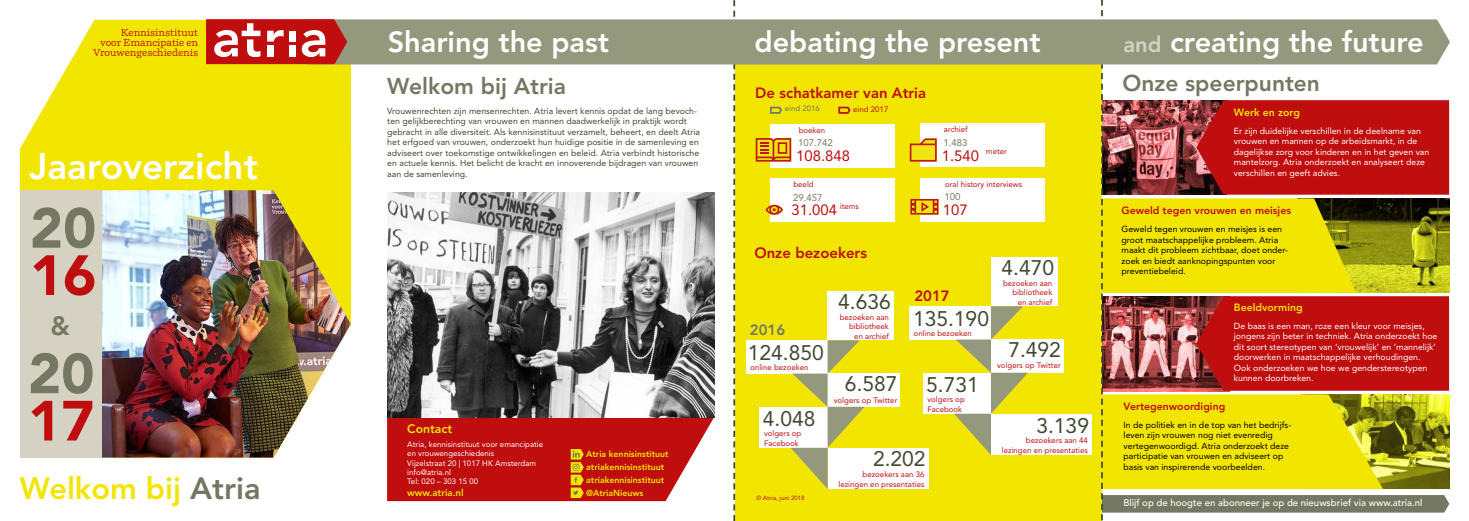
<style>
.page{position:relative;width:1469px;height:521px;background:#fff}
.page>*{position:absolute;margin:0;border:0;box-sizing:border-box;transform-origin:0 0}
.t1{font:900 56px "Avenir LT Std";color:#747862}
.t2{font:900 56px "Avenir LT Std";color:#c00d0e}
.t3{font:800 36.75px "Avenir LT Std";color:#fff}
.t4{font:800 30.62px "Avenir LT Std";color:#f2e500}
.t5{font:800 28.88px "Avenir LT Std";color:#fff}
.t6{font:800 26.25px "Avenir LT Std";color:#747862}
.t7{font:800 22.75px "Avenir LT Std";color:#747862}
.t8{font:21px "Avenir LT Std";color:#404a2f}
.t9{font:800 14.88px "Avenir LT Std";color:#c00d0e}
.t10{font:14.88px "Avenir LT Std";color:#c00d0e}
.t11{font:800 14.88px "Avenir LT Std";color:#747862}
.t12{font:800 12.25px "Avenir LT Std";color:#f2e500}
.t13{font:800 10.5px "Avenir LT Std";color:#c00d0e}
.t14{font:800 10.5px "Avenir LT Std";color:#f2e500}
.t15{font:10.06px/10.1px "Parry Pro";color:#c00d0e;text-align:right}
.t16{font:500 9.62px "Avenir LT Std";color:#fff}
.t17{font:9.62px "Avenir LT Std";color:#747862}
.t18{font:800 9.62px "Avenir LT Std";color:#f2e500}
.t19{font:8.75px/10.5px "Avenir LT Std";color:#404a2f}
.t20{font:8.75px/10.5px "Avenir LT Std";color:#fff}
.t21{font:8.75px/10.5px "Avenir LT Std";color:#000}
.t22{font:800 8.75px/13px "Avenir LT Std";color:#f2e500}
.t23{font:7.88px/9.5px "Avenir LT Std";color:#c00d0e;text-align:right}
.t24{font:7.88px/9.5px "Avenir LT Std";color:#fff}
.t25{font:7.88px "Avenir LT Std";color:#747862}
.t26{font:6.12px "Avenir LT Std";color:#c00d0e}
.s1{font-size:21.88px;color:#d5d2c3}
.s2{color:#747862}
</style>
<div class="page">
<div style="left:735px;top:64px;width:366px;height:457px;background:#f2e500"></div>
<div style="left:827px;top:291px;width:67px;height:49px;background:#fff"></div>
<div style="left:991px;top:257px;width:66px;height:49px;background:#fff"></div>
<div style="left:759px;top:407px;width:68px;height:41px;background:#fff"></div>
<div style="left:923px;top:373px;width:68px;height:41px;background:#fff"></div>
<div style="left:827px;top:373px;width:73px;height:34px;background:#fff"></div>
<div style="left:991px;top:339px;width:72px;height:34px;background:#fff"></div>
<div style="left:746px;top:340px;width:81px;height:33px;background:#fff"></div>
<div style="left:909px;top:306px;width:82px;height:33px;background:#fff"></div>
<div style="left:827px;top:448px;width:101px;height:41px;background:#fff"></div>
<div style="left:991px;top:414px;width:100px;height:41px;background:#fff"></div>
<div style="left:771px;top:124px;width:124px;height:44px;background:#fff"></div>
<div style="left:770px;top:178px;width:124px;height:44px;background:#fff"></div>
<div style="left:920px;top:178px;width:124px;height:44px;background:#fff"></div>
<div style="left:920px;top:123px;width:124px;height:44px;background:#fff"></div>
<svg style="left:733px;top:0;width:2px;height:521px"></svg>
<img style="left:1095px;top:0;width:354px;height:520px">
<svg style="left:790px;top:340px;width:74px;height:149px"></svg>
<svg style="left:954px;top:306px;width:73px;height:149px"></svg>
<svg style="left:20px;top:20px;width:331px;height:170px;background:#f3e719"></svg>
<img style="left:102px;top:190px;width:249px;height:267px">
<div style="left:20px;top:190px;width:82px;height:267px;background:#d5d2c3"></div>
<div style="left:347px;top:19px;width:1102px;height:45px;background:#94987d"></div>
<svg style="left:206px;top:19px;width:141px;height:45px"></svg>
<svg style="left:769px;top:106px;width:13px;height:8px"></svg>
<svg style="left:838px;top:106px;width:13px;height:8px"></svg>
<img style="left:387px;top:193px;width:327px;height:223px">
<svg style="left:387px;top:416px;width:327px;height:85px;background:#c32422"></svg>
<svg style="left:755px;top:138px;width:36px;height:24px"></svg>
<svg style="left:910px;top:199px;width:28px;height:16px"></svg>
<svg style="left:909px;top:138px;width:27px;height:24px"></svg>
<svg style="left:765px;top:205px;width:18px;height:10px"></svg>
<p class="t15" style="left:93px;top:28px;width:106px">Kennisinstituut<br>voor Emancipatie en<br>Vrouwengeschiedenis</p>
<h3 class="t5" style="left:388px;top:25px;width:223px">Sharing the past</h3>
<h3 class="t5" style="left:754px;top:25px;width:288px">debating the present</h3>
<h3 class="t5" style="left:1123px;top:25px;width:302px"><span class="s1">and</span> creating the future</h3>
<h2 class="t3" style="left:29px;top:144px;width:230px">Jaaroverzicht</h2>
<h1 class="t1" style="left:30px;top:194px;width:68px">20</h1>
<h1 class="t2" style="left:30px;top:242px;width:68px">16</h1>
<h3 class="t6" style="left:50px;top:310px;width:21px">&amp;</h3>
<h1 class="t1" style="left:28px;top:340px;width:68px">20</h1>
<h1 class="t2" style="left:28px;top:387px;width:68px">17</h1>
<h3 class="t4" style="left:20px;top:471px;width:242px">Welkom bij <span class="s2">Atria</span></h3>
<h3 class="t7" style="left:1122px;top:70px;width:199px">Onze speerpunten</h3>
<h3 class="t7" style="left:387px;top:72px;width:180px">Welkom bij Atria</h3>
<p class="t19" style="left:387px;top:105px;width:314px">Vrouwenrechten zijn mensenrechten. Atria levert kennis opdat de lang bevoch&shy;ten gelijkberechting van vrouwen en mannen daadwerkelijk in praktijk wordt gebracht in alle diversiteit. Als kennisinstituut verzamelt, beheert, en deelt Atria het erfgoed van vrouwen, onderzoekt hun huidige positie in de samenleving en adviseert over toekomstige ontwikkelingen en beleid. Atria verbindt historische en actuele kennis. Het belicht de kracht en innoverende bijdragen van vrouwen aan de samenleving.</p>
<p class="t14" style="left:1233px;top:106px;width:68px">Werk en zorg</p>
<h3 class="t9" style="left:755px;top:84px;width:172px">De schatkamer van Atria</h3>
<p class="t25" style="left:784px;top:104px;width:37px">eind 2016</p>
<p class="t23" style="left:853px;top:105px;width:37px">eind 2017</p>
<p class="t23" style="left:798px;top:125px;width:28px">boeken</p>
<p class="t23" style="left:944px;top:125px;width:25px">archief</p>
<p class="t20" style="left:1233px;top:126px;width:197px">Er zijn duidelijke verschillen in de deelname van vrouwen en mannen op de arbeidsmarkt, in de dagelijkse zorg voor kinderen en in het geven van mantelzorg. Atria onderzoekt en analyseert deze verschillen en geeft advies.</p>
<p class="t13" style="left:1121px;top:205px;width:171px">Geweld tegen vrouwen en meisjes</p>
<p class="t21" style="left:1121px;top:224px;width:168px">Geweld tegen vrouwen en meisjes is een groot maatschappelijke probleem. Atria maakt dit probleem zichtbaar, doet onder&shy;zoek en biedt aanknopingspunten voor preventiebeleid.</p>
<p class="t14" style="left:1233px;top:301px;width:70px">Beeldvorming</p>
<p class="t20" style="left:1233px;top:320px;width:205px">De baas is een man, roze een kleur voor meisjes, jongens zijn beter in techniek. Atria onderzoekt hoe dit soort stereotypen van ‘vrouwelijk’ en ‘mannelijk’ doorwerken in maatschappelijke verhoudingen.<br>Ook onderzoeken we hoe we genderstereotypen kunnen doorbreken.</p>
<p class="t13" style="left:1123px;top:400px;width:103px">Vertegenwoordiging</p>
<p class="t21" style="left:1123px;top:419px;width:169px">In de politiek en in de top van het bedrijfs&shy;leven zijn vrouwen nog niet evenredig vertegenwoordigd. Atria onderzoekt deze participatie van vrouwen en adviseert op basis van inspirerende voorbeelden.</p>
<p class="t17" style="left:943px;top:137px;width:26px">1.483</p>
<p class="t17" style="left:798px;top:137px;width:36px">107.742</p>
<p class="t23" style="left:986px;top:146px;width:23px">meter</p>
<h3 class="t10" style="left:941px;top:147px;width:39px">1.540</h3>
<h3 class="t10" style="left:796px;top:147px;width:55px">108.848</h3>
<p class="t23" style="left:793px;top:180px;width:22px">beeld</p>
<p class="t23" style="left:945px;top:179px;width:78px">oral history interviews</p>
<p class="t17" style="left:944px;top:191px;width:18px">100</p>
<p class="t17" style="left:793px;top:192px;width:31px">29.457</p>
<p class="t23" style="left:840px;top:201px;width:21px">items</p>
<h3 class="t10" style="left:943px;top:201px;width:26px">107</h3>
<h3 class="t10" style="left:791px;top:202px;width:47px">31.004</h3>
<h3 class="t9" style="left:754px;top:244px;width:114px">Onze bezoekers</h3>
<h3 class="t8" style="left:1001px;top:256px;width:54px">4.470</h3>
<p class="t23" style="left:1003px;top:278px;width:51px">bezoeken aan bibliotheek en archief</p>
<h3 class="t9" style="left:914px;top:287px;width:37px">2017</h3>
<h3 class="t8" style="left:838px;top:290px;width:54px">4.636</h3>
<h3 class="t8" style="left:913px;top:306px;width:77px">135.190</h3>
<p class="t23" style="left:839px;top:313px;width:51px">bezoeken aan bibliotheek en archief</p>
<h3 class="t11" style="left:750px;top:321px;width:37px">2016</h3>
<p class="t23" style="left:913px;top:329px;width:60px">online bezoeken</p>
<h3 class="t8" style="left:1008px;top:337px;width:54px">7.492</h3>
<h3 class="t8" style="left:748px;top:340px;width:77px">124.850</h3>
<p class="t23" style="left:997px;top:361px;width:65px">volgers op Twitter</p>
<p class="t23" style="left:750px;top:363px;width:60px">online bezoeken</p>
<h3 class="t8" style="left:845px;top:371px;width:54px">6.587</h3>
<h3 class="t8" style="left:926px;top:372px;width:54px">5.731</h3>
<p class="t23" style="left:927px;top:395px;width:39px;text-align:left">volgers op<br>Facebook</p>
<p class="t23" style="left:833px;top:395px;width:65px">volgers op Twitter</p>
<h3 class="t8" style="left:763px;top:406px;width:54px">4.048</h3>
<h3 class="t8" style="left:1036px;top:413px;width:54px">3.139</h3>
<h3 class="t12" style="left:407px;top:422px;width:46px">Contact</h3>
<p class="t24" style="left:407px;top:439px;width:137px">Atria, kennisinstituut voor emancipatie en vrouwengeschiedenis<br>Vijzelstraat 20 | 1017 HK Amsterdam info@atria.nl<br>Tel: 020 – 303 15 00</p>
<p class="t18" style="left:407px;top:487px;width:58px">www.atria.nl</p>
<p class="t23" style="left:764px;top:429px;width:39px;text-align:left">volgers op<br>Facebook</p>
<p class="t23" style="left:1001px;top:436px;width:87px">bezoekers aan 44 lezingen en presentaties</p>
<p class="t22" style="left:586px;top:447px;width:84px">Atria kennisinstituut</p>
<h3 class="t8" style="left:873px;top:446px;width:54px">2.202</h3>
<p class="t22" style="left:586px;top:460px;width:80px">atriakennisinstituut</p>
<p class="t23" style="left:838px;top:470px;width:87px">bezoekers aan 36 lezingen en presentaties</p>
<p class="t22" style="left:586px;top:473px;width:80px">atriakennisinstituut @AtriaNieuws</p>
<p class="t26" style="left:756px;top:495px;width:50px">© Atria, juni 2018</p>
<p class="t16" style="left:1123px;top:497px;width:300px">Blijf op de hoogte en abonneer je op de nieuwsbrief via www.atria.nl</p>
</div>
